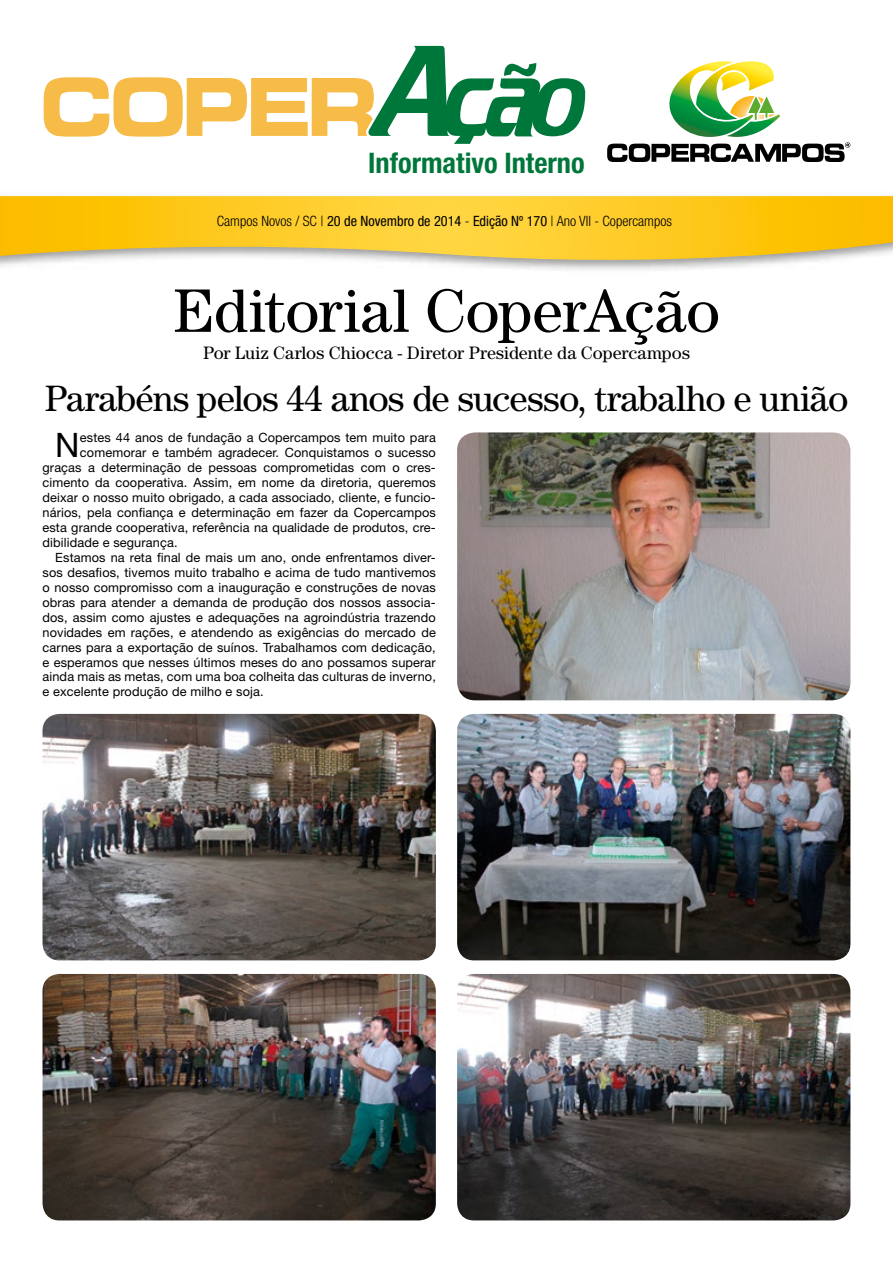
<style>
.page{position:relative;width:893px;height:1263px;background:#fff}
.page>*{position:absolute;margin:0;border:0;box-sizing:border-box;transform-origin:0 0}
.t1{font:61.5px "Century";letter-spacing:-.005em;color:#000}
.t2{font:36.75px "Century";letter-spacing:-.015em;color:#000}
.t3{font:33.75px "Helvetica Neue LT Std";color:#000}
.t4{font:700 condensed 28.35px "Helvetica Neue LT Std";color:#00773a}
.t5{font:18px "Century";color:#000}
.t6{font:300 condensed 14.25px "Helvetica Neue LT Std";color:#000}
.t7{font:12.75px "Helvetica Neue LT Std";letter-spacing:.01em;color:#000}
.s1{font-weight:400}
</style>
<div class="page">
<div style="left:0;top:191px;width:893px;height:82px;background:#fbfbfb"></div>
<svg style="left:0;top:196px;width:893px;height:73px;background:#f6ce4a"></svg>
<svg style="left:44px;top:46px;width:541px;height:98px"></svg>
<svg style="left:607px;top:61px;width:243px;height:101px"></svg>
<img style="left:457px;top:432px;width:393px;height:268px">
<img style="left:457px;top:714px;width:393px;height:246px">
<img style="left:43px;top:714px;width:393px;height:246px">
<img style="left:43px;top:974px;width:393px;height:246px">
<img style="left:457px;top:974px;width:393px;height:246px">
<h3 class="t4" style="left:368px;top:146px;width:218px">Informativo Interno</h3>
<p class="t6" style="left:217px;top:213px;width:457px">Campos Novos / SC | <span class="s1">20 de Novembro de 2014</span> - <span class="s1">Edição Nº 170</span> | Ano VII - Copercampos</p>
<h1 class="t1" style="left:173px;top:275px;width:549px">Editorial CoperAção</h1>
<h3 class="t5" style="left:203px;top:342px;width:488px">Por Luiz Carlos Chiocca - Diretor Presidente da Copercampos</h3>
<h2 class="t2" style="left:45px;top:377px;width:805px">Parabéns pelos 44 anos de sucesso, trabalho e união</h2>
<h3 class="t3" style="left:55px;top:424px;width:26px">N</h3>
<p class="t7" style="left:80px;top:429px;width:357px">estes 44 anos de fundação a Copercampos tem muito para</p>
<p class="t7" style="left:80px;top:444px;width:357px">comemorar e também agradecer. Conquistamos o sucesso</p>
<p class="t7" style="left:43px;top:459px;width:395px">graças a determinação de pessoas comprometidas com o cres-</p>
<p class="t7" style="left:43px;top:474px;width:395px">cimento da cooperativa. Assim, em nome da diretoria, queremos</p>
<p class="t7" style="left:43px;top:489px;width:395px">deixar o nosso muito obrigado, a cada associado, cliente, e funcio-</p>
<p class="t7" style="left:43px;top:504px;width:395px">nários, pela confiança e determinação em fazer da Copercampos</p>
<p class="t7" style="left:43px;top:519px;width:395px">esta grande cooperativa, referência na qualidade de produtos, cre-</p>
<p class="t7" style="left:43px;top:534px;width:137px">dibilidade e segurança.</p>
<p class="t7" style="left:55px;top:549px;width:382px">Estamos na reta final de mais um ano, onde enfrentamos diver-</p>
<p class="t7" style="left:43px;top:564px;width:395px">sos desafios, tivemos muito trabalho e acima de tudo mantivemos</p>
<p class="t7" style="left:43px;top:579px;width:395px">o nosso compromisso com a inauguração e construções de novas</p>
<p class="t7" style="left:43px;top:594px;width:395px">obras para atender a demanda de produção dos nossos associa-</p>
<p class="t7" style="left:43px;top:609px;width:395px">dos, assim como ajustes e adequações na agroindústria trazendo</p>
<p class="t7" style="left:43px;top:624px;width:395px">novidades em rações, e atendendo as exigências do mercado de</p>
<p class="t7" style="left:43px;top:639px;width:395px">carnes para a exportação de suínos. Trabalhamos com dedicação,</p>
<p class="t7" style="left:43px;top:654px;width:395px">e esperamos que nesses últimos meses do ano possamos superar</p>
<p class="t7" style="left:43px;top:669px;width:395px">ainda mais as metas, com uma boa colheita das culturas de inverno,</p>
<p class="t7" style="left:43px;top:684px;width:223px">e excelente produção de milho e soja.</p>
</div>
